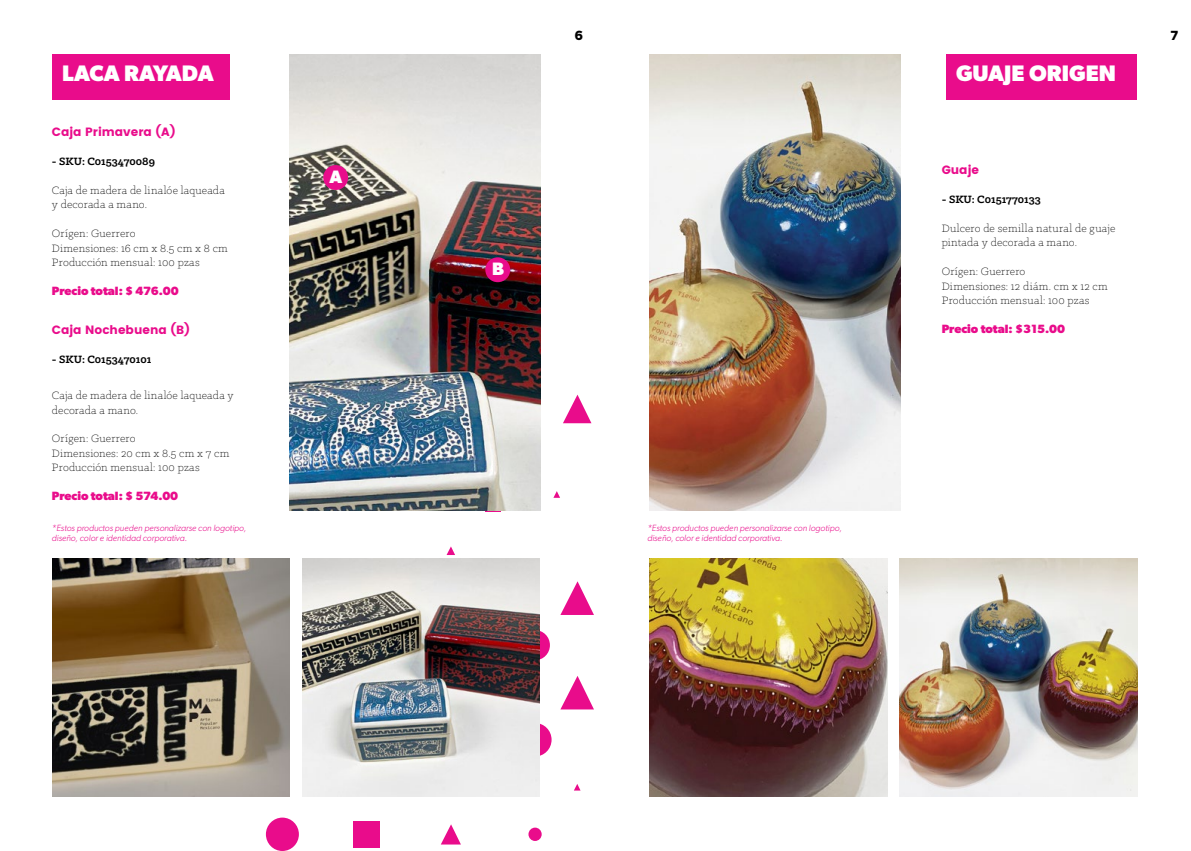
<style>
.page{position:relative;width:1191px;height:851px;background:#fff}
.page>*{position:absolute;margin:0;border:0;box-sizing:border-box;transform-origin:0 0}
.t1{font:700 22.5px "Gibson";color:#fff}
.t2{font:700 18px "Gibson";color:#fff}
.t3{font:800 13.5px "AXIS";color:#000}
.t4{font:300 12px/14.4px "Klinic Slab";letter-spacing:.015em;color:#000}
.t5{font:700 12px "Gibson";color:#e90c8b}
.t6{font:700 12px "Klinic Slab";color:#000}
.t7{font:12px "Poppins";color:#e90c8b}
.t8{font:italic 300 9px/10.8px "Gibson";color:#e90c8b}
</style>
<div class="page">
<svg style="left:554px;top:491px;width:6px;height:6px"></svg>
<svg style="left:446px;top:546px;width:9px;height:9px"></svg>
<div style="left:520px;top:630px;width:30px;height:30px;background:#e90c8b;border-radius:50%"></div>
<div style="left:518px;top:723px;width:33px;height:33px;background:#e90c8b;border-radius:50%"></div>
<div style="left:266px;top:817px;width:33px;height:33px;background:#e90c8b;border-radius:50%"></div>
<div style="left:353px;top:820px;width:27px;height:27px;background:#e90c8b"></div>
<svg style="left:441px;top:824px;width:20px;height:20px"></svg>
<div style="left:528px;top:827px;width:13px;height:13px;background:#e90c8b;border-radius:50%"></div>
<svg style="left:563px;top:394px;width:28px;height:29px"></svg>
<svg style="left:485px;top:510px;width:16px;height:1px"></svg>
<svg style="left:560px;top:581px;width:34px;height:34px"></svg>
<svg style="left:560px;top:676px;width:34px;height:33px"></svg>
<svg style="left:574px;top:784px;width:6px;height:6px"></svg>
<img style="left:290px;top:54px;width:250px;height:456px">
<img style="left:303px;top:558px;width:237px;height:238px">
<img style="left:52px;top:558px;width:238px;height:238px">
<div style="left:52px;top:54px;width:178px;height:45px;background:#e90c8b"></div>
<div style="left:323px;top:165px;width:25px;height:25px;background:#e90c8b;border-radius:50%"></div>
<div style="left:485px;top:257px;width:25px;height:25px;background:#e90c8b;border-radius:50%"></div>
<img style="left:650px;top:54px;width:250px;height:456px">
<img style="left:900px;top:558px;width:237px;height:238px">
<img style="left:650px;top:558px;width:237px;height:238px">
<div style="left:946px;top:54px;width:191px;height:45px;background:#e90c8b"></div>
<h1 class="t1" style="left:62px;top:60px;width:153px">LACA RAYADA</h1>
<p class="t7" style="left:52px;top:125px;width:125px">Caja Primavera (A)</p>
<p class="t6" style="left:52px;top:154px;width:105px">- SKU: C0153470089</p>
<p class="t4" style="left:52px;top:183px;width:174px">Caja de madera de linalóe laqueada y decorada a mano.</p>
<p class="t4" style="left:52px;top:226px;width:177px">Orígen: Guerrero<br>Dimensiones: 16 cm x 8.5 cm x 8 cm<br>Producción mensual: 100 pzas</p>
<p class="t5" style="left:52px;top:283px;width:128px">Precio total: $ 476.00</p>
<p class="t7" style="left:52px;top:323px;width:140px">Caja Nochebuena (B)</p>
<p class="t6" style="left:52px;top:351px;width:101px">- SKU: C0153470101</p>
<p class="t4" style="left:52px;top:388px;width:183px">Caja de madera de linalóe laqueada y decorada a mano.</p>
<p class="t4" style="left:52px;top:431px;width:179px">Orígen: Guerrero<br>Dimensiones: 20 cm x 8.5 cm x 7 cm<br>Producción mensual: 100 pzas</p>
<p class="t5" style="left:52px;top:488px;width:128px">Precio total: $ 574.00</p>
<p class="t8" style="left:52px;top:522px;width:196px">*Estos productos pueden personalizarse con logotipo, diseño, color e identidad corporativa.</p>
<h2 class="t2" style="left:329px;top:166px;width:14px">A</h2>
<h2 class="t2" style="left:492px;top:258px;width:13px">B</h2>
<p class="t3" style="left:575px;top:26px;width:10px">6</p>
<p class="t3" style="left:1170px;top:26px;width:9px">7</p>
<h1 class="t1" style="left:956px;top:60px;width:161px">GUAJE ORIGEN</h1>
<p class="t7" style="left:941px;top:163px;width:39px">Guaje</p>
<p class="t6" style="left:941px;top:191px;width:100px">- SKU: C0151770133</p>
<p class="t4" style="left:941px;top:220px;width:175px">Dulcero de semilla natural de guaje pintada y decorada a mano.</p>
<p class="t4" style="left:941px;top:264px;width:167px">Orígen: Guerrero<br>Dimensiones: 12 diám. cm x 12 cm<br>Producción mensual: 100 pzas</p>
<p class="t5" style="left:941px;top:321px;width:125px">Precio total: $315.00</p>
<p class="t8" style="left:647px;top:522px;width:196px">*Estos productos pueden personalizarse con logotipo, diseño, color e identidad corporativa.</p>
</div>
